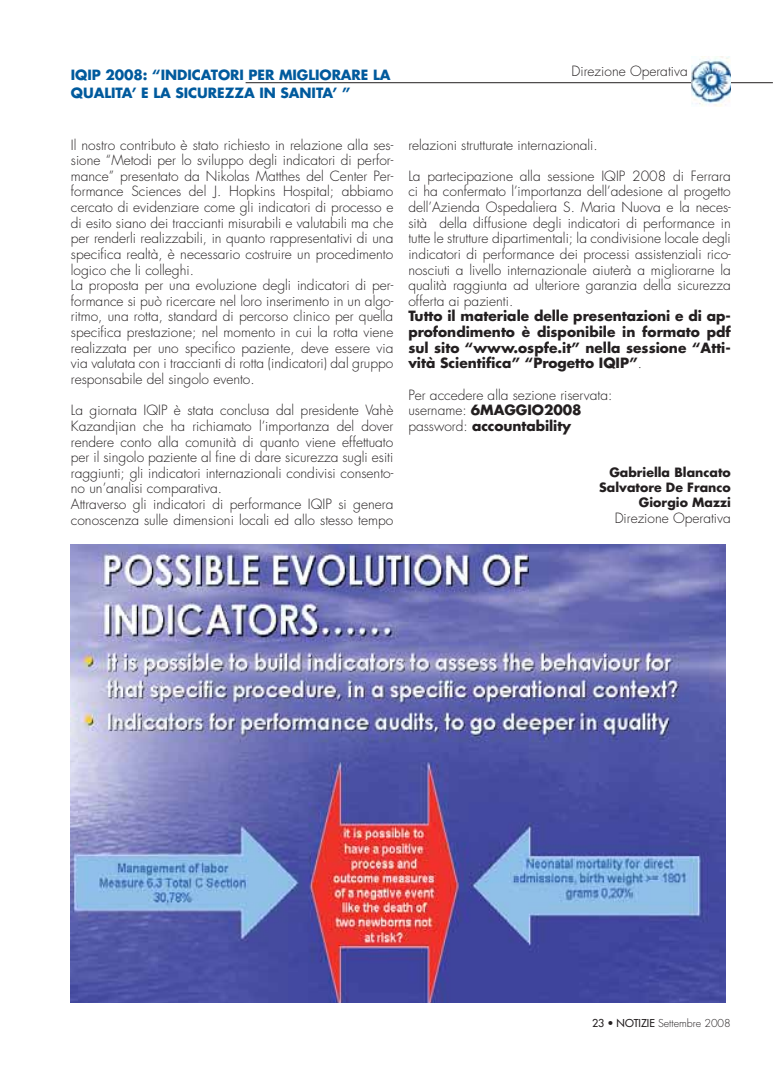
<style>
.page{position:relative;width:780px;height:1088px;background:#fff}
.page>*{position:absolute;margin:0;border:0;box-sizing:border-box;transform-origin:0 0}
.t1{font:300 13.75px/15.6px "Futura";color:#231f20}
.t2{font:700 13.75px/15.6px "Futura";color:#231f20;text-align:justify}
.t3{font:700 13.75px/17.5px "Futura";letter-spacing:-.005em;color:#005a9d}
.t4{font:700 12.5px/15px "Futura";color:#231f20;text-align:right}
.t5{font:300 10.62px "Futura";color:#231f20}
.s1{font-weight:300}
.s2{font-weight:700}
.s3{font-weight:400}
</style>
<div class="page">
<hr style="left:245px;top:82px;width:527px;height:1px;background:#231f20">
<img style="left:691px;top:57px;width:39px;height:49px">
<img style="left:71px;top:544px;width:654px;height:459px">
<p class="t3" style="left:71px;top:67px;width:321px">IQIP 2008: “INDICATORI PER MIGLIORARE LA<br>QUALITA’ E LA SICUREZZA IN SANITA’ ”</p>
<p class="t1" style="left:571px;top:65px;width:118px">Direzione Operativa</p>
<p class="t1" style="left:71px;top:138px;width:324px">Il nostro contributo è stato richiesto in relazione alla ses&shy;sione “Metodi per lo sviluppo degli indicatori di perfor&shy;mance” presentato da Nikolas Matthes del Center Per&shy;formance Sciences del J. Hopkins Hospital; abbiamo cercato di evidenziare come gli indicatori di processo e di esito siano dei traccianti misurabili e valutabili ma che per renderli realizzabili, in quanto rappresentativi di una specifica realtà, è necessario costruire un procedimento logico che li colleghi.<br>La proposta per una evoluzione degli indicatori di per&shy;formance si può ricercare nel loro inserimento in un algo&shy;ritmo, una rotta, standard di percorso clinico per quella specifica prestazione; nel momento in cui la rotta viene realizzata per uno specifico paziente, deve essere via via valutata con i traccianti di rotta (indicatori) dal gruppo responsabile del singolo evento.</p>
<p class="t1" style="left:71px;top:404px;width:324px">La giornata IQIP è stata conclusa dal presidente Vahè Kazandjian che ha richiamato l’importanza del dover rendere conto alla comunità di quanto viene effettuato per il singolo paziente al fine di dare sicurezza sugli esiti raggiunti; gli indicatori internazionali condivisi consento&shy;no un’analisi comparativa.<br>Attraverso gli indicatori di performance IQIP si genera conoscenza sulle dimensioni locali ed allo stesso tempo</p>
<p class="t1" style="left:408px;top:138px;width:191px">relazioni strutturate internazionali.</p>
<p class="t1" style="left:408px;top:169px;width:324px;text-align:justify">La partecipazione alla sessione IQIP 2008 di Ferrara ci ha confermato l’importanza dell’adesione al progetto dell’Azienda Ospedaliera S. Maria Nuova e la neces&shy;sità della diffusione degli indicatori di performance in tutte le strutture dipartimentali; la condivisione locale degli indicatori di performance dei processi assistenziali rico&shy;nosciuti a livello internazionale aiuterà a migliorarne la qualità raggiunta ad ulteriore garanzia della sicurezza offerta ai pazienti.</p>
<p class="t2" style="left:408px;top:310px;width:324px">Tutto il materiale delle presentazioni e di ap&shy;profondimento è disponibile in formato pdf sul sito “www.ospfe.it” nella sessione “Atti&shy;vità Scientifica” “Progetto IQIP”<span class="s1">.</span></p>
<p class="t1" style="left:408px;top:388px;width:205px">Per accedere alla sezione riservata: username: <span class="s2">6MAGGIO2008 </span>password: <span class="s2">accountability</span></p>
<p class="t4" style="left:599px;top:466px;width:133px">Gabriella Blancato<br>Salvatore De Franco<br>Giorgio Mazzi</p>
<p class="t1" style="left:614px;top:511px;width:118px">Direzione Operativa</p>
<p class="t5" style="left:592px;top:1018px;width:140px"><span class="s3">23 • NOTIZIE</span> Settembre 2008</p>
</div>
